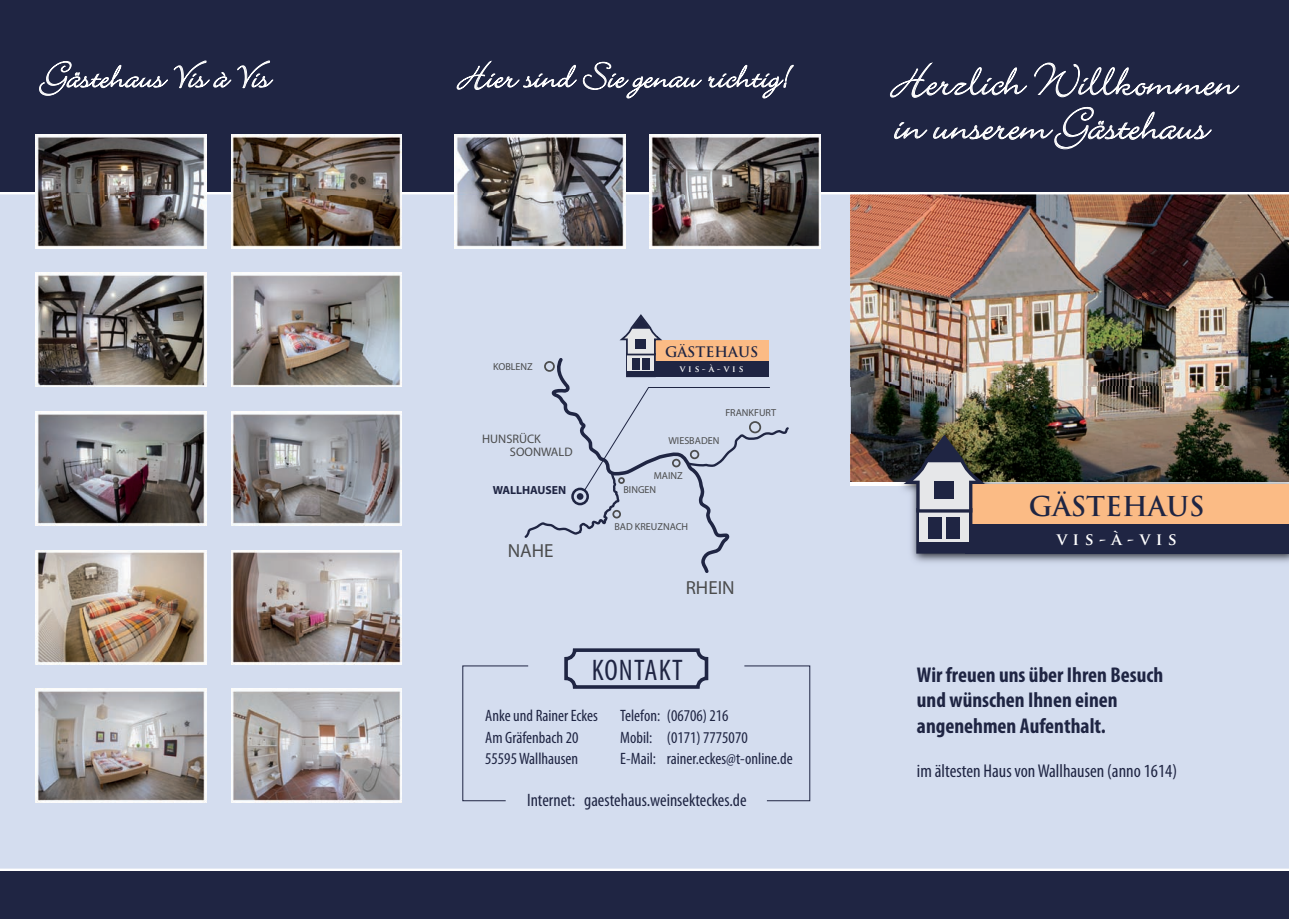
<style>
.page{position:relative;width:1289px;height:919px;background:#fff}
.page>*{position:absolute;margin:0;border:0;box-sizing:border-box;transform-origin:0 0}
.t1{font:49.5px/44.2px "Bickley Script Let Plain";color:#fff}
.t2{font:40.5px "Bickley Script Let Plain";color:#fff}
.t3{font:condensed 29.85px "Myriad Pro";letter-spacing:.04em;color:#1f2543}
.t4{font:700 26.7px "Trajan Pro";color:#1f2543}
.t5{font:700 condensed 21.45px/25.8px "Myriad Pro";color:#1f2543}
.t6{font:19.05px "Myriad Pro";color:#4b4c4d}
.t7{font:condensed 18.6px "Myriad Pro";color:#1f2543}
.t8{font:condensed 18px "Myriad Pro";color:#1f2543}
.t9{font:700 16.65px "Trajan Pro";letter-spacing:.32em;color:#fff}
.t10{font:condensed 16.5px/21.6px "Myriad Pro";color:#1f2543}
.t11{font:700 14.1px "Trajan Pro";color:#1f2543}
.t12{font:12.3px/13.5px "Myriad Pro";color:#4b4c4d}
.t13{font:700 11.7px "Myriad Pro";color:#1f2543}
.t14{font:10.05px "Myriad Pro";color:#4b4c4d}
.t15{font:700 8.85px "Trajan Pro";letter-spacing:.32em;color:#fff}
</style>
<div class="page">
<div style="left:0;top:0;width:1288px;height:918px;background:#d4ddef"></div>
<svg style="left:0;top:868px;width:1288px;height:3px"></svg>
<div style="left:0;top:871px;width:1288px;height:47px;background:#1f2543"></div>
<img style="left:850px;top:194px;width:438px;height:192px">
<img style="left:850px;top:386px;width:195px;height:48px">
<img style="left:1045px;top:386px;width:243px;height:39px">
<img style="left:850px;top:434px;width:44px;height:48px">
<div style="left:564px;top:648px;width:144px;height:40px;border:4px solid #1f2543;border-radius:9px"></div>
<svg style="left:462px;top:665px;width:67px;height:136px"></svg>
<svg style="left:744px;top:665px;width:66px;height:136px"></svg>
<div style="left:0;top:0;width:1288px;height:191px;background:#1f2543"></div>
<svg style="left:890px;top:62px;width:137px;height:36px"></svg>
<svg style="left:1034px;top:63px;width:205px;height:34px"></svg>
<svg style="left:894px;top:122px;width:33px;height:18px"></svg>
<svg style="left:933px;top:107px;width:278px;height:42px"></svg>
<svg style="left:457px;top:61px;width:119px;height:29px"></svg>
<svg style="left:583px;top:62px;width:118px;height:36px"></svg>
<svg style="left:708px;top:65px;width:85px;height:33px"></svg>
<svg style="left:39px;top:61px;width:129px;height:35px"></svg>
<svg style="left:174px;top:61px;width:57px;height:27px"></svg>
<svg style="left:237px;top:61px;width:36px;height:27px"></svg>
<img style="left:36px;top:134px;width:171px;height:114px">
<img style="left:231px;top:134px;width:171px;height:114px">
<img style="left:36px;top:273px;width:171px;height:114px">
<img style="left:231px;top:273px;width:171px;height:114px">
<img style="left:36px;top:411px;width:171px;height:114px">
<img style="left:231px;top:411px;width:171px;height:114px">
<img style="left:36px;top:550px;width:171px;height:114px">
<img style="left:231px;top:550px;width:171px;height:114px">
<img style="left:36px;top:688px;width:171px;height:114px">
<img style="left:231px;top:688px;width:171px;height:114px">
<img style="left:455px;top:134px;width:170px;height:114px">
<img style="left:650px;top:134px;width:170px;height:114px">
<svg style="left:524px;top:314px;width:265px;height:259px"></svg>
<hr style="left:850px;top:482px;width:438px;height:3px;background:#fff">
<img style="left:911px;top:516px;width:377px;height:47px">
<img style="left:894px;top:425px;width:394px;height:59px">
<div style="left:964px;top:484px;width:324px;height:69px;background:#fbbb85"></div>
<div style="left:964px;top:524px;width:324px;height:29px;background:#1f2543"></div>
<div style="left:916px;top:508px;width:56px;height:45px;border:7px solid #1f2543"></div>
<div style="left:919px;top:511px;width:50px;height:39px;background:#e6e7e9"></div>
<svg style="left:894px;top:429px;width:91px;height:87px;background:#7c7b77"></svg>
<div style="left:934px;top:481px;width:20px;height:18px;background:#1f2543"></div>
<div style="left:946px;top:517px;width:14px;height:22px;background:#1f2543"></div>
<div style="left:928px;top:517px;width:14px;height:22px;background:#1f2543"></div>
<div style="left:919px;top:542px;width:50px;height:9px;background:#1f2543"></div>
<h2 class="t2" style="left:43px;top:59px;width:228px">Gästehaus Vis à Vis</h2>
<h2 class="t2" style="left:460px;top:59px;width:331px">Hier sind Sie genau richtig!</h2>
<p class="t14" style="left:493px;top:360px;width:41px">KOBLENZ</p>
<p class="t11" style="left:665px;top:343px;width:95px">GÄSTEHAUS</p>
<p class="t15" style="left:680px;top:363px;width:65px">vis-à-vis</p>
<p class="t14" style="left:725px;top:407px;width:52px">FRANKFURT</p>
<p class="t12" style="left:510px;top:432px;width:64px;text-indent:-28px">HUNSRÜCK<br>SOONWALD</p>
<p class="t13" style="left:492px;top:483px;width:75px">WALLHAUSEN</p>
<p class="t14" style="left:623px;top:483px;width:34px">BINGEN</p>
<p class="t14" style="left:668px;top:435px;width:53px">WIESBADEN</p>
<p class="t14" style="left:654px;top:469px;width:30px">MAINZ</p>
<p class="t6" style="left:507px;top:539px;width:47px">NAHE</p>
<p class="t14" style="left:614px;top:520px;width:75px">BAD KREUZNACH</p>
<p class="t6" style="left:685px;top:576px;width:50px">RHEIN</p>
<h3 class="t3" style="left:591px;top:651px;width:92px">KONTAKT</h3>
<p class="t10" style="left:485px;top:704px;width:114px">Anke und Rainer Eckes<br>Am Gräfenbach 20<br>55595 Wallhausen</p>
<p class="t10" style="left:620px;top:704px;width:174px">Telefon: (06706) 216<br>Mobil: (0171) 7775070<br>E-Mail: rainer.eckes@t-online.de</p>
<p class="t8" style="left:527px;top:788px;width:221px">Internet: gaestehaus.weinsekteckes.de</p>
<h1 class="t1" style="left:894px;top:63px;width:343px">Herzlich Willkommen in unserem Gästehaus</h1>
<h3 class="t4" style="left:1028px;top:490px;width:177px">GÄSTEHAUS</h3>
<p class="t9" style="left:1056px;top:528px;width:122px">vis-à-vis</p>
<h3 class="t5" style="left:916px;top:661px;width:248px">Wir freuen uns über Ihren Besuch und wünschen Ihnen einen angenehmen Aufenthalt.</h3>
<p class="t7" style="left:916px;top:759px;width:262px">im ältesten Haus von Wallhausen (anno 1614)</p>
</div>
